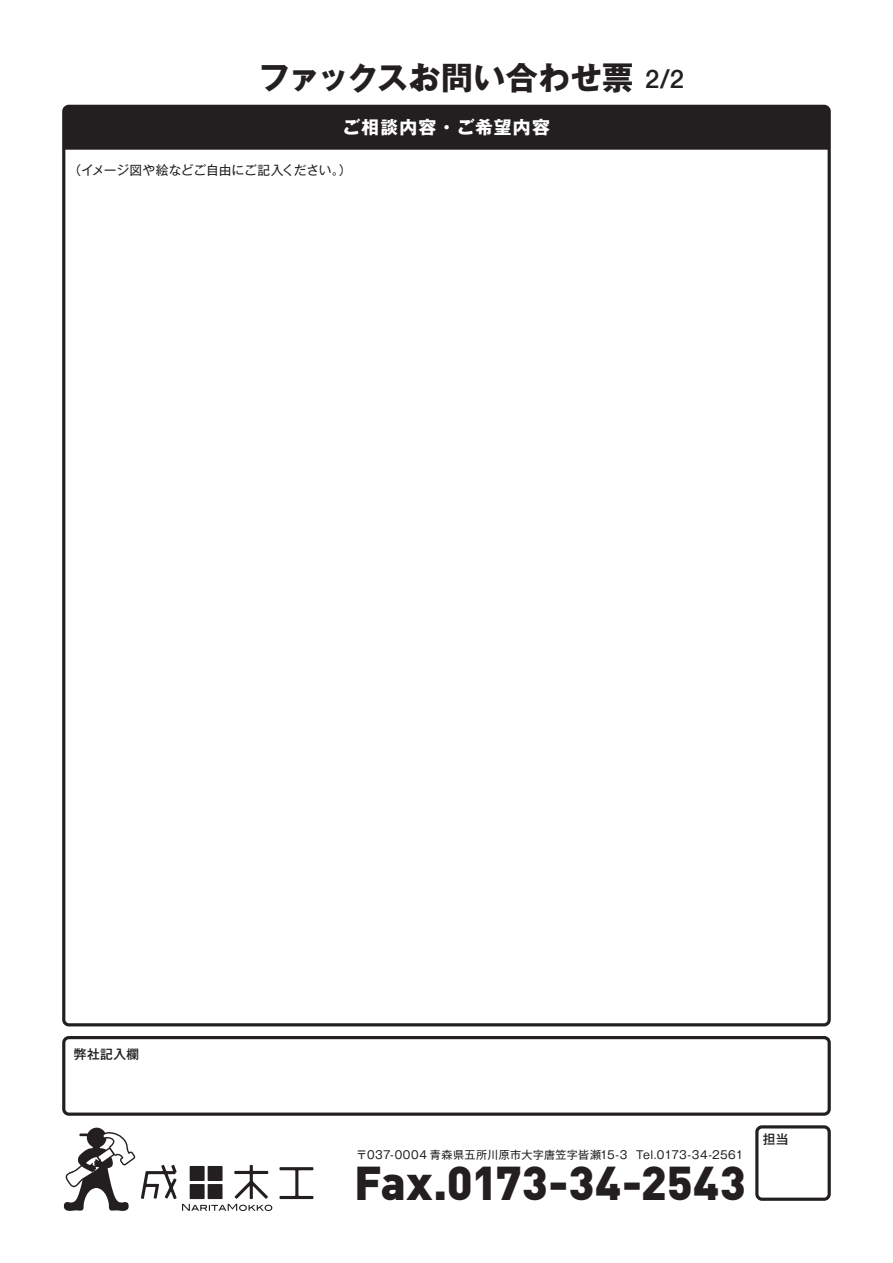
<style>
.page{position:relative;width:893px;height:1263px;background:#fff}
.page>*{position:absolute;margin:0;border:0;box-sizing:border-box;transform-origin:0 0}
.t1{font:900 46.8px "DINOT";letter-spacing:.005em;color:#231f20}
.t2{font:700 31.95px "Gothic MB101 Pr 5";color:#231f20}
.t3{font:700 17.85px "Gothic MB101 Pr 5";letter-spacing:.065em;color:#fff}
.t4{font:12.75px "Gothic MB101 Pr 5";letter-spacing:-.01em;color:#231f20}
.t5{font:500 12.75px "Gothic MB101 Pr 5";letter-spacing:.03em;color:#231f20}
.t6{font:11.1px "Gothic MB101 Pr 5";letter-spacing:.03em;color:#231f20}
.s1{font-family:"Helvetica Neue";font-weight:500;font-size:25.5px}
</style>
<div class="page">
<svg style="left:280px;top:1167px;width:33px;height:32px"></svg>
<svg style="left:141px;top:1165px;width:131px;height:46px"></svg>
<svg style="left:64px;top:1128px;width:71px;height:83px"></svg>
<div style="left:755px;top:1125px;width:76px;height:76px;border:3px solid #231f20;border-radius:5px"></div>
<div style="left:62px;top:105px;width:769px;height:46px;background:#231f20"></div>
<div style="left:62px;top:1036px;width:769px;height:80px;border:3px solid #231f20;border-radius:5px"></div>
<h2 class="t2" style="left:258px;top:52px;width:427px">ファックスお問い合わせ票 <span class="s1">2/2</span></h2>
<h3 class="t3" style="left:342px;top:113px;width:209px">ご相談内容・ご希望内容</h3>
<p class="t4" style="left:68px;top:159px;width:285px">（イメージ図や絵などご自由にご記入ください。）</p>
<p class="t5" style="left:74px;top:1044px;width:67px">弊社記入欄</p>
<p class="t6" style="left:356px;top:1145px;width:389px">〒037-0004 青森県五所川原市大字唐笠字皆瀬15-3 Tel.0173-34-2561</p>
<h1 class="t1" style="left:354px;top:1151px;width:393px">Fax.0173-34-2543</h1>
<p class="t5" style="left:763px;top:1128px;width:27px">担当</p>
</div>
